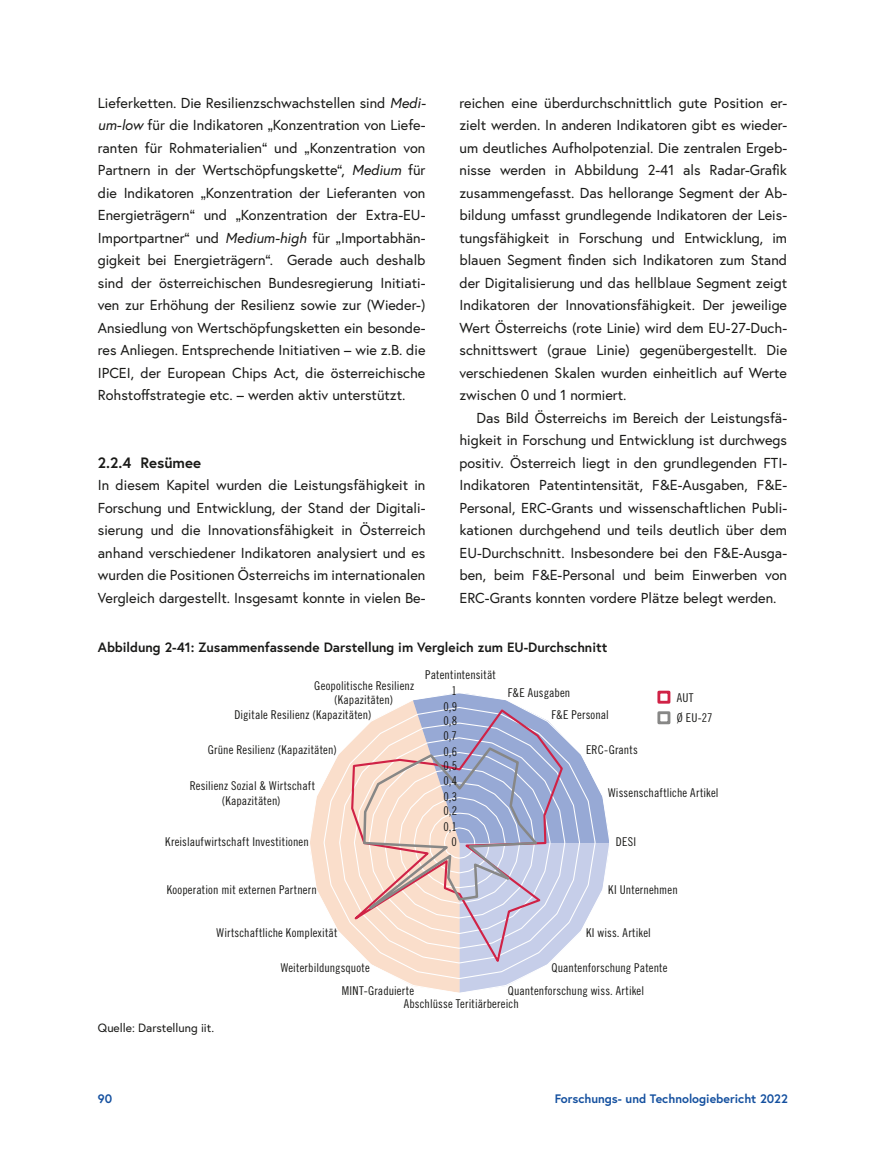
<style>
.page{position:relative;width:885px;height:1149px;background:#fff}
.page>*{position:absolute;margin:0;border:0;box-sizing:border-box;transform-origin:0 0}
.Überschrift_3{font:700 15px "Europa Austria";color:#1a1a18}
.Standard_ohne{font:14.4px/22.5px "Europa Austria";color:#1a1a18;text-align:justify}
.t1{font:700 13.5px "Europa Austria";color:#1a1a18}
.t2{font:700 12.3px "Europa Austria";color:#14509f}
.t3{font:12.15px/22.5px "Trade Gothic LT Pro Cn 18";letter-spacing:.01em;color:#1a1a18}
.t4{font:12px "Europa Austria";color:#1a1a18}
.s1{font-style:italic}
</style>
<div class="page">
<svg style="left:310px;top:693px;width:299px;height:299px"></svg>
<svg style="left:336px;top:707px;width:228px;height:259px"></svg>
<svg style="left:327px;top:745px;width:214px;height:193px"></svg>
<div style="left:657px;top:690px;width:13px;height:13px;border:3px solid #d02246"></div>
<div style="left:657px;top:711px;width:13px;height:13px;border:3px solid #878786"></div>
<p class="Standard_ohne" style="left:98px;top:91px;width:329px">Lieferketten. Die Resilienzschwachstellen sind <span class="s1">Medi&shy;um-low</span> für die Indikatoren „Konzentration von Liefe&shy;ranten für Rohmaterialien“ und „Konzentration von Partnern in der Wertschöpfungskette“, <span class="s1">Medium</span> für die Indikatoren „Konzentration der Lieferanten von Energieträgern“ und „Konzentration der Extra-EU-Importpartner“ und <span class="s1">Medium-high</span> für „Importabhän&shy;gigkeit bei Energieträgern“. Gerade auch deshalb sind der österreichischen Bundesregierung Initiati&shy;ven zur Erhöhung der Resilienz sowie zur (Wieder-)<br>Ansiedlung von Wertschöpfungsketten ein besonde&shy;res Anliegen. Entsprechende Initiativen – wie z.B. die IPCEI, der European Chips Act, die österreichische Rohstoffstrategie etc. – werden aktiv unterstützt.</p>
<p class="Standard_ohne" style="left:459px;top:91px;width:329px">reichen eine überdurchschnittlich gute Position er&shy;zielt werden. In anderen Indikatoren gibt es wieder&shy;um deutliches Aufholpotenzial. Die zentralen Ergeb&shy;nisse werden in Abbildung 2-41 als Radar-Grafik zusammengefasst. Das hellorange Segment der Ab&shy;bildung umfasst grundlegende Indikatoren der Leis&shy;tungsfähigkeit in Forschung und Entwicklung, im blauen Segment finden sich Indikatoren zum Stand der Digitalisierung und das hellblaue Segment zeigt Indikatoren der Innovationsfähigkeit. Der jeweilige Wert Österreichs (rote Linie) wird dem EU-27-Duch&shy;schnittswert (graue Linie) gegenübergestellt. Die verschiedenen Skalen wurden einheitlich auf Werte zwischen 0 und 1 normiert.</p>
<p class="Standard_ohne" style="left:459px;top:406px;width:329px;text-indent:17px">Das Bild Österreichs im Bereich der Leistungsfä&shy;higkeit in Forschung und Entwicklung ist durchwegs positiv. Österreich liegt in den grundlegenden FTI-Indikatoren Patentintensität, F&amp;E-Ausgaben, F&amp;E-Personal, ERC-Grants und wissenschaftlichen Publi&shy;kationen durchgehend und teils deutlich über dem EU-Durchschnitt. Insbesondere bei den F&amp;E-Ausga&shy;ben, beim F&amp;E-Personal und beim Einwerben von ERC-Grants konnten vordere Plätze belegt werden.</p>
<p class="t1" style="left:98px;top:638px;width:511px">Abbildung 2-41: Zusammenfassende Darstellung im Vergleich zum EU-Durchschnitt</p>
<p class="t3" style="left:425px;top:663px;width:72px">Patentintensität</p>
<p class="t3" style="left:551px;top:680px;width:59px;text-indent:-44px">F&amp;E Ausgaben<br>F&amp;E Personal</p>
<p class="t3" style="left:586px;top:737px;width:53px">ERC-Grants</p>
<p class="t3" style="left:608px;top:781px;width:112px">Wissenschaftliche Artikel</p>
<p class="t3" style="left:615px;top:829px;width:22px">DESI</p>
<p class="t3" style="left:608px;top:878px;width:71px">KI Unternehmen</p>
<p class="t3" style="left:586px;top:921px;width:66px">KI wiss. Artikel</p>
<p class="t3" style="left:508px;top:956px;width:161px;text-indent:44px">Quantenforschung Patente<br>Quantenforschung wiss. Artikel</p>
<p class="t3" style="left:403px;top:991px;width:116px">Abschlüsse Teritiärbereich</p>
<h3 class="Überschrift_3" style="left:98px;top:452px;width:105px">2.2.4 Resümee</h3>
<p class="Standard_ohne" style="left:98px;top:473px;width:329px">In diesem Kapitel wurden die Leistungsfähigkeit in Forschung und Entwicklung, der Stand der Digitali&shy;sierung und die Innovationsfähigkeit in Österreich anhand verschiedener Indikatoren analysiert und es wurden die Positionen Österreichs im internationalen Vergleich dargestellt. Insgesamt konnte in vielen Be-</p>
<p class="t3" style="left:314px;top:677px;width:101px;line-height:14.7px;text-align:center">Geopolitische Resilienz (Kapazitäten)</p>
<p class="t3" style="left:451px;top:679px;width:7px">1</p>
<p class="t3" style="left:676px;top:687px;width:37px;line-height:19.6px">AUT<br>Ø EU-27</p>
<p class="t3" style="left:443px;top:694px;width:15px">0,9</p>
<p class="t3" style="left:234px;top:703px;width:138px">Digitale Resilienz (Kapazitäten)</p>
<p class="t3" style="left:443px;top:709px;width:15px">0,8</p>
<p class="t3" style="left:443px;top:724px;width:15px">0,7</p>
<p class="t3" style="left:208px;top:737px;width:130px">Grüne Resilienz (Kapazitäten)</p>
<p class="t3" style="left:443px;top:739px;width:15px">0,6</p>
<p class="t3" style="left:443px;top:754px;width:15px">0,5</p>
<p class="t3" style="left:443px;top:769px;width:15px">0,4</p>
<p class="t3" style="left:190px;top:778px;width:127px;line-height:14.7px;text-align:center">Resilienz Sozial &amp; Wirtschaft (Kapazitäten)</p>
<p class="t3" style="left:443px;top:784px;width:15px">0,3</p>
<p class="t3" style="left:443px;top:799px;width:15px">0,2</p>
<p class="t3" style="left:443px;top:814px;width:15px">0,1</p>
<p class="t3" style="left:165px;top:829px;width:145px">Kreislaufwirtschaft Investitionen</p>
<p class="t3" style="left:451px;top:829px;width:7px">0</p>
<p class="t3" style="left:167px;top:878px;width:151px">Kooperation mit externen Partnern</p>
<p class="t3" style="left:216px;top:921px;width:122px">Wirtschaftliche Komplexität</p>
<p class="t3" style="left:281px;top:956px;width:90px">Weiterbildungsquote</p>
<p class="t3" style="left:342px;top:978px;width:74px">MINT-Graduierte</p>
<p class="t4" style="left:98px;top:1019px;width:118px">Quelle: Darstellung iit.</p>
<p class="t2" style="left:98px;top:1090px;width:16px">90</p>
<p class="t2" style="left:554px;top:1090px;width:235px">Forschungs- und Technologiebericht 2022</p>
</div>
